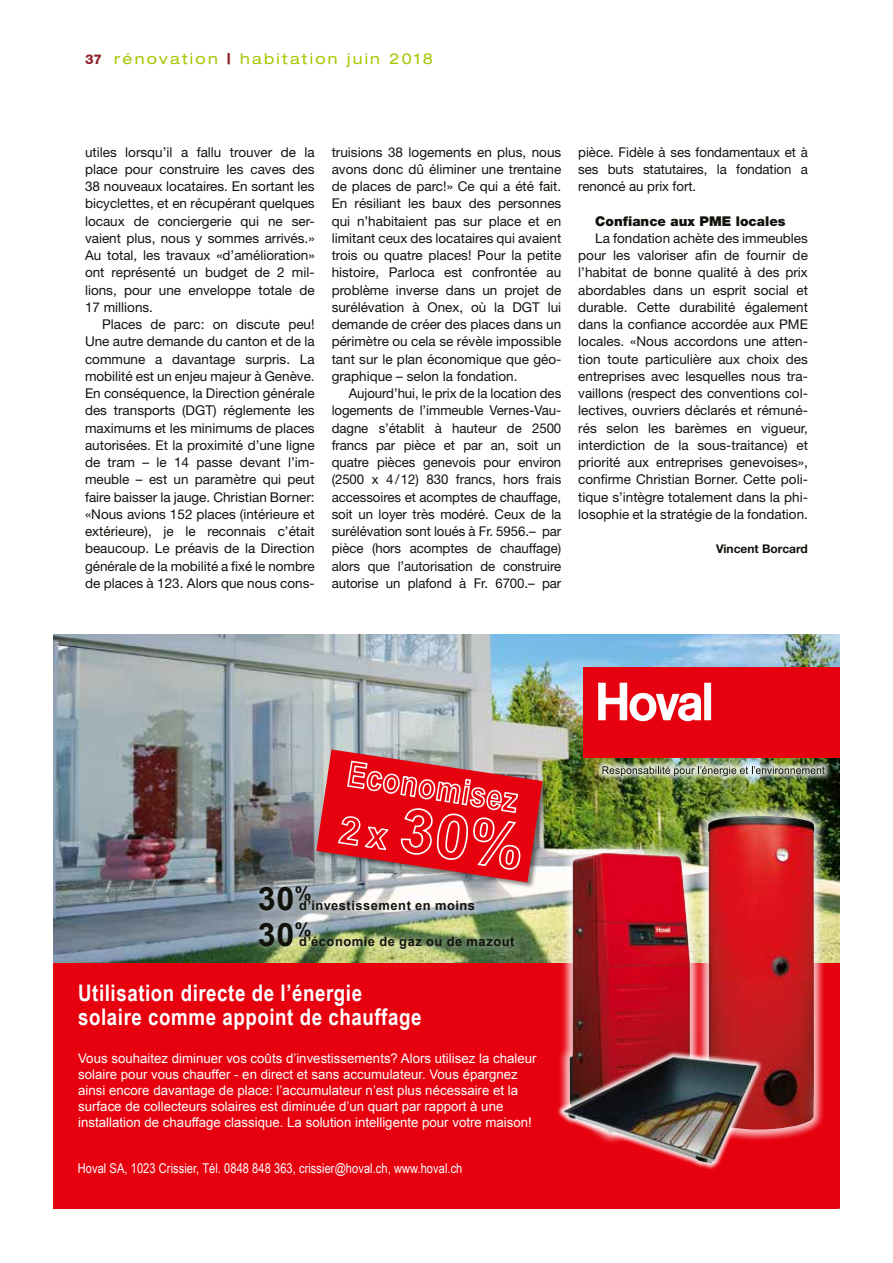
<style>
.page{position:relative;width:893px;height:1263px;background:#fff}
.page>*{position:absolute;margin:0;border:0;box-sizing:border-box;transform-origin:0 0}
.t1{font:700 32.25px "Arial";color:#12120d}
.t2{font:700 22.8px/23.7px "Arial Narrow";letter-spacing:.025em;color:#fff}
.t3{font:700 18.75px "Arial";color:#12120d}
.t4{font:expanded 15px "Helvetica Neue";letter-spacing:.15em;color:#a6c700}
.t5{font:13.5px/17.2px "Helvetica Neue";color:#12120d;text-align:justify}
.t6{font:13.5px "Arial Narrow";letter-spacing:.005em;color:#fff}
.t7{font:900 13.5px "Helvetica Neue";color:#12120d}
.t8{font:13.2px/15.9px "Arial";color:#fff}
.t9{font:700 12.9px "Arial";letter-spacing:.04em;color:#12120d}
.t10{font:700 12px "Helvetica Neue";color:#12120d}
.s1{font-weight:800;font-stretch:normal;font-size:13.5px;color:#8f232c}
.s2{font-weight:800;color:#8f232c}
</style>
<div class="page">
<img style="left:53px;top:635px;width:787px;height:328px">
<div style="left:53px;top:963px;width:787px;height:234px;background:#e7000e"></div>
<div style="left:695px;top:804px;width:131px;height:338px;background:#fff;opacity:.75"></div>
<img style="left:707px;top:816px;width:107px;height:315px">
<div style="left:558px;top:840px;width:144px;height:304px;background:#fff;opacity:.75"></div>
<img style="left:570px;top:852px;width:120px;height:190px">
<img style="left:557px;top:1042px;width:205px;height:127px">
<div style="left:827px;top:668px;width:13px;height:90px;background:#e7000e"></div>
<div style="left:583px;top:668px;width:256px;height:90px;background:#e7000e"></div>
<svg style="left:598px;top:683px;width:113px;height:38px"></svg>
<div style="left:595px;top:759px;width:237px;height:24px;background:#fff;opacity:.77"></div>
<svg style="left:602px;top:766px;width:223px;height:10px;background:#a1a897"></svg>
<div style="left:250px;top:877px;width:273px;height:81px;background:#fff;opacity:.75"></div>
<div style="left:316px;top:749px;width:233px;height:140px;background:#12120d;opacity:.5"></div>
<svg style="left:316px;top:749px;width:226px;height:133px;background:#d7474f"></svg>
<div style="left:53px;top:1192px;width:787px;height:17px;background:#e7000e"></div>
<p class="t4" style="left:85px;top:50px;width:349px"><span class="s1">37</span> rénovation <span class="s2">|</span> habitation juin 2018</p>
<p class="t5" style="left:85px;top:143px;width:231px">utiles lorsqu’il a fallu trouver de la place pour construire les caves des 38 nouveaux locataires. En sortant les bicyclettes, et en récupérant quelques locaux de conciergerie qui ne ser&shy;vaient plus, nous y sommes arrivés.» Au total, les travaux «d’amélioration» ont représenté un budget de 2 mil&shy;lions, pour une enveloppe totale de 17 millions.</p>
<p class="t5" style="left:85px;top:315px;width:231px;text-indent:17px">Places de parc: on discute peu!<br>Une autre demande du canton et de la commune a davantage surpris. La mobilité est un enjeu majeur à Genève.<br>En conséquence, la Direction générale des transports (DGT) réglemente les maximums et les minimums de places autorisées. Et la proximité d’une ligne de tram – le 14 passe devant l’im&shy;meuble – est un paramètre qui peut faire baisser la jauge. Christian Borner: «Nous avions 152 places (intérieure et extérieure), je le reconnais c’était beaucoup. Le préavis de la Direction générale de la mobilité a fixé le nombre de places à 123. Alors que nous cons-</p>
<p class="t5" style="left:332px;top:143px;width:231px">truisions 38 logements en plus, nous avons donc dû éliminer une trentaine de places de parc!» Ce qui a été fait.<br>En résiliant les baux des personnes qui n’habitaient pas sur place et en limitant ceux des locataires qui avaient trois ou quatre places! Pour la petite histoire, Parloca est confrontée au problème inverse dans un projet de surélévation à Onex, où la DGT lui demande de créer des places dans un périmètre ou cela se révèle impossible tant sur le plan économique que géo&shy;graphique – selon la fondation.</p>
<p class="t5" style="left:332px;top:384px;width:231px;text-indent:17px">Aujourd’hui, le prix de la location des logements de l’immeuble Vernes-Vau&shy;dagne s’établit à hauteur de 2500 francs par pièce et par an, soit un quatre pièces genevois pour environ (2500 x 4/12) 830 francs, hors frais accessoires et acomptes de chauffage, soit un loyer très modéré. Ceux de la surélévation sont loués à Fr. 5956.– par pièce (hors acomptes de chauffage) alors que l’autorisation de construire autorise un plafond à Fr. 6700.– par</p>
<p class="t5" style="left:578px;top:143px;width:231px">pièce. Fidèle à ses fondamentaux et à ses buts statutaires, la fondation a renoncé au prix fort.</p>
<p class="t7" style="left:595px;top:213px;width:192px">Confiance aux PME locales</p>
<p class="t5" style="left:578px;top:229px;width:231px;text-indent:17px">La fondation achète des immeubles pour les valoriser afin de fournir de l’habitat de bonne qualité à des prix abordables dans un esprit social et durable. Cette durabilité également dans la confiance accordée aux PME locales. «Nous accordons une atten&shy;tion toute particulière aux choix des entreprises avec lesquelles nous tra&shy;vaillons (respect des conventions col&shy;lectives, ouvriers déclarés et rémuné&shy;rés selon les barèmes en vigueur, interdiction de la sous-traitance) et priorité aux entreprises genevoises», confirme Christian Borner. Cette poli&shy;tique s’intègre totalement dans la phi&shy;losophie et la stratégie de la fondation.</p>
<p class="t10" style="left:716px;top:542px;width:93px">Vincent Borcard</p>
<h3 class="t3" style="left:295px;top:882px;width:18px">%</h3>
<h1 class="t1" style="left:258px;top:881px;width:38px">30</h1>
<p class="t9" style="left:299px;top:899px;width:177px">d’investissement en moins</p>
<h3 class="t3" style="left:295px;top:918px;width:18px">%</h3>
<h1 class="t1" style="left:258px;top:917px;width:38px">30</h1>
<p class="t9" style="left:299px;top:934px;width:217px">d’économie de gaz ou de mazout</p>
<h2 class="t2" style="left:78px;top:981px;width:345px">Utilisation directe de l’énergie solaire comme appoint de chauffage</h2>
<p class="t8" style="left:78px;top:1050px;width:460px">Vous souhaitez diminuer vos coûts d’investissements? Alors utilisez la chaleur solaire pour vous chauffer - en direct et sans accumulateur. Vous épargnez ainsi encore davantage de place: l’accumulateur n’est plus nécessaire et la surface de collecteurs solaires est diminuée d’un quart par rapport à une installation de chauffage classique. La solution intelligente pour votre maison!</p>
<p class="t6" style="left:78px;top:1160px;width:386px">Hoval SA, 1023 Crissier, Tél. 0848 848 363, crissier@hoval.ch, www.hoval.ch</p>
</div>
